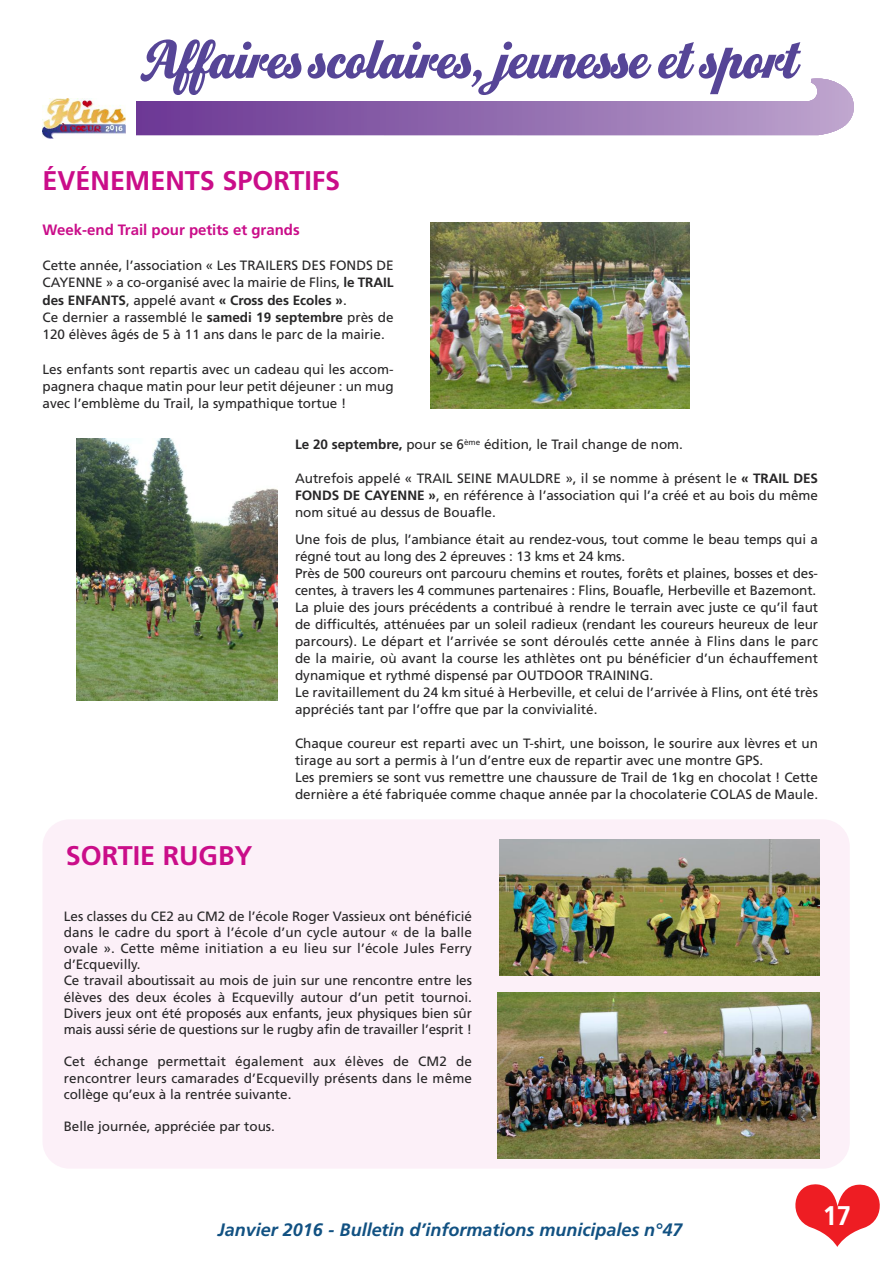
<style>
.page{position:relative;width:893px;height:1263px;background:#fff}
.page>*{position:absolute;margin:0;border:0;box-sizing:border-box;transform-origin:0 0}
.t1{font:55.5px "Home Run Script";color:#564597}
.t2{font:700 27px "Frutiger";color:#ca0d89}
.t3{font:700 27px "Frutiger";color:#fff;scale:.95 1}
.t4{font:italic 700 18px "Frutiger";color:#115182}
.t5{font:700 15px "Frutiger";color:#ca0d89}
.t6{font:13.5px/17px "Frutiger";color:#272627}
.s1{font-weight:700}
</style>
<div class="page">
<div style="left:43px;top:819px;width:807px;height:350px;background:#fcf0f8;border-radius:27px"></div>
<svg style="left:795px;top:1184px;width:85px;height:63px"></svg>
<img style="left:43px;top:99px;width:82px;height:40px">
<svg style="left:137px;top:79px;width:717px;height:57px"></svg>
<img style="left:430px;top:223px;width:260px;height:186px">
<img style="left:77px;top:438px;width:200px;height:262px">
<img style="left:497px;top:993px;width:322px;height:165px">
<img style="left:500px;top:839px;width:319px;height:137px">
<h1 class="t1" style="left:148px;top:26px;width:652px">Affairesscolaires, jeunesse et sport</h1>
<h2 class="t2" style="left:43px;top:170px;width:299px">ÉVÉNEMENTS SPORTIFS</h2>
<p class="t5" style="left:43px;top:223px;width:259px">Week-end Trail pour petits et grands</p>
<p class="t6" style="left:43px;top:258px;width:353px">Cette année, l’association « Les TRAILERS DES FONDS DE CAYENNE » a co-organisé avec la mairie de Flins, <span class="s1">le TRAIL des ENFANTS</span>, appelé avant <span class="s1">« Cross des Ecoles »</span>.<br>Ce dernier a rassemblé le <span class="s1">samedi 19 septembre</span> près de 120 élèves âgés de 5 à 11 ans dans le parc de la mairie.</p>
<p class="t6" style="left:43px;top:361px;width:353px;text-align:justify">Les enfants sont repartis avec un cadeau qui les accom&shy;pagnera chaque matin pour leur petit déjeuner : un mug avec l’emblème du Trail, la sympathique tortue !</p>
<h2 class="t2" style="left:66px;top:845px;width:188px">SORTIE RUGBY</h2>
<p class="t6" style="left:295px;top:437px;width:389px"><span class="s1">Le 20 septembre,</span> pour se 6<sup>ème</sup> édition, le Trail change de nom.</p>
<p class="t6" style="left:295px;top:471px;width:525px;text-align:justify">Autrefois appelé « TRAIL SEINE MAULDRE », il se nomme à présent le <span class="s1">« TRAIL DES FONDS DE CAYENNE »</span>, en référence à l’association qui l’a créé et au bois du même nom situé au dessus de Bouafle.</p>
<p class="t6" style="left:295px;top:532px;width:525px">Une fois de plus, l’ambiance était au rendez-vous, tout comme le beau temps qui a régné tout au long des 2 épreuves : 13 kms et 24 kms.<br>Près de 500 coureurs ont parcouru chemins et routes, forêts et plaines, bosses et des&shy;centes, à travers les 4 communes partenaires : Flins, Bouafle, Herbeville et Bazemont.<br>La pluie des jours précédents a contribué à rendre le terrain avec juste ce qu’il faut de difficultés, atténuées par un soleil radieux (rendant les coureurs heureux de leur parcours). Le départ et l’arrivée se sont déroulés cette année à Flins dans le parc de la mairie, où avant la course les athlètes ont pu bénéficier d’un échauffement dynamique et rythmé dispensé par OUTDOOR TRAINING.<br>Le ravitaillement du 24 km situé à Herbeville, et celui de l’arrivée à Flins, ont été très appréciés tant par l’offre que par la convivialité.</p>
<p class="t6" style="left:295px;top:736px;width:525px">Chaque coureur est reparti avec un T-shirt, une boisson, le sourire aux lèvres et un tirage au sort a permis à l’un d’entre eux de repartir avec une montre GPS.<br>Les premiers se sont vus remettre une chaussure de Trail de 1kg en chocolat ! Cette dernière a été fabriquée comme chaque année par la chocolaterie COLAS de Maule.</p>
<p class="t6" style="left:64px;top:909px;width:410px;line-height:16.2px">Les classes du CE2 au CM2 de l’école Roger Vassieux ont bénéficié dans le cadre du sport à l’école d’un cycle autour « de la balle ovale ». Cette même initiation a eu lieu sur l’école Jules Ferry d’Ecquevilly.<br>Ce travail aboutissait au mois de juin sur une rencontre entre les élèves des deux écoles à Ecquevilly autour d’un petit tournoi.<br>Divers jeux ont été proposés aux enfants, jeux physiques bien sûr mais aussi série de questions sur le rugby afin de travailler l’esprit !</p>
<p class="t6" style="left:64px;top:1055px;width:410px;line-height:16.2px;text-align:justify">Cet échange permettait également aux élèves de CM2 de rencontrer leurs camarades d’Ecquevilly présents dans le même collège qu’eux à la rentrée suivante.</p>
<p class="t6" style="left:64px;top:1119px;width:213px">Belle journée, appréciée par tous.</p>
<h3 class="t4" style="left:218px;top:1223px;width:466px">Janvier 2016 - Bulletin d’informations municipales n°47</h3>
<h2 class="t3" style="left:823px;top:1204px;width:31px">17</h2>
</div>
